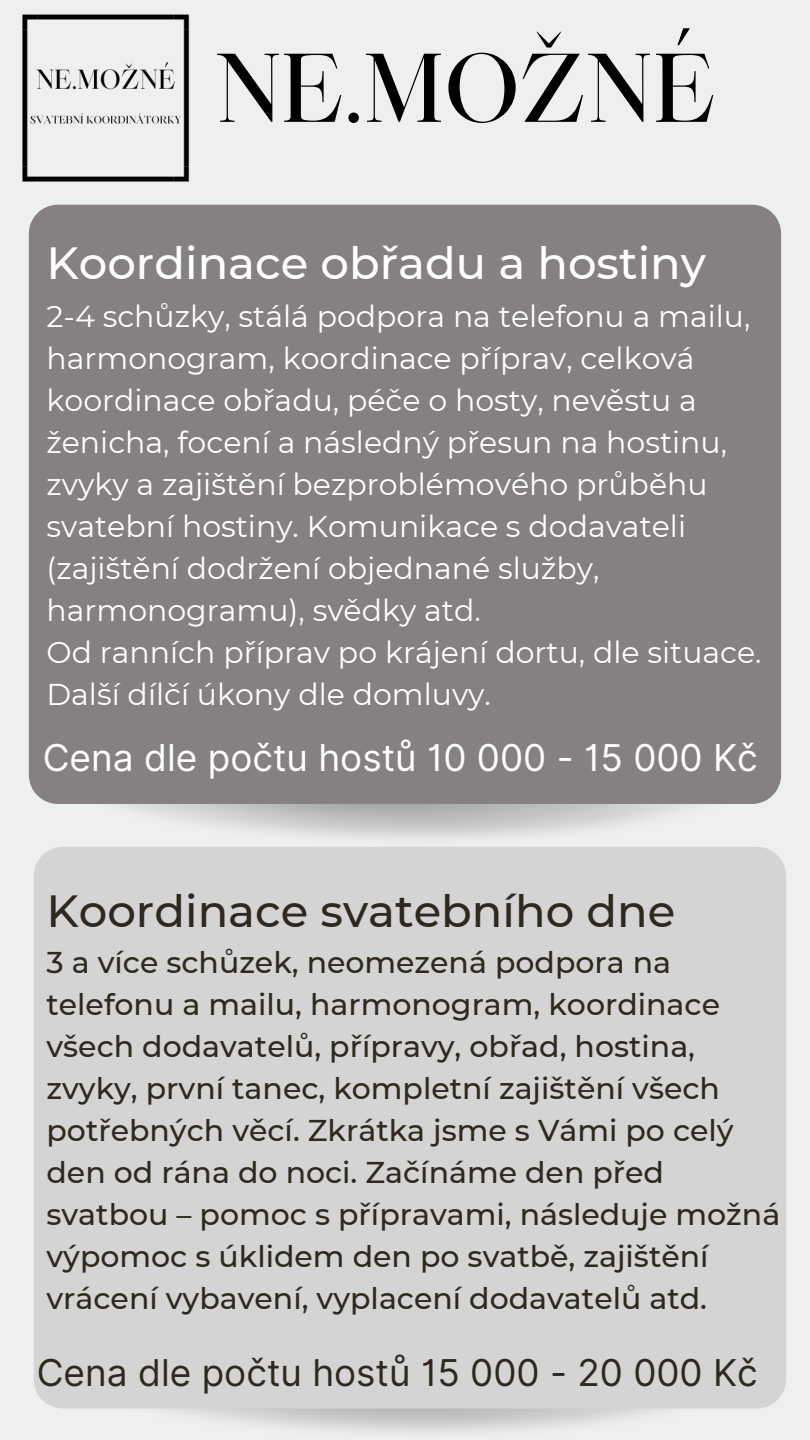
<style>
.page{position:relative;width:810px;height:1440px;background:#eeeff1}
.page>*{position:absolute;margin:0;border:0;box-sizing:border-box;transform-origin:0 0}
.t1{font:93.5px "Maharlika";color:#000}
.t2{font:500 45px "Montserrat";color:#fff}
.t3{font:500 45px "Montserrat";color:#2e281f}
.t4{font:37px "Inter";color:#fff}
.t5{font:37px "Inter";color:#2e281f}
.t6{font:30px/42px "Montserrat";color:#fff}
.t7{font:500 30px/42px "Montserrat";color:#2e281f}
</style>
<div class="page">
<div style="left:29px;top:205px;width:752px;height:599px;background:#868181;border-radius:29px"></div>
<img style="left:22px;top:14px;width:229px;height:191px">
<div style="left:34px;top:847px;width:752px;height:561px;background:#d4d4d4;border-radius:29px"></div>
<h1 class="t1" style="left:215px;top:50px;width:502px">NE.MOŽNÉ</h1>
<h2 class="t2" style="left:47px;top:235px;width:661px">Koordinace obřadu a hostiny</h2>
<p class="t6" style="left:47px;top:296px;width:717px">2-4 schůzky, stálá podpora na telefonu a mailu, harmonogram, koordinace příprav, celková koordinace obřadu, péče o hosty, nevěstu a ženicha, focení a následný přesun na hostinu, zvyky a zajištění bezproblémového průběhu svatební hostiny. Komunikace s dodavateli (zajištění dodržení objednané služby, harmonogramu), svědky atd.<br>Od ranních příprav po krájení dortu, dle situace.<br>Další dílčí úkony dle domluvy.</p>
<p class="t4" style="left:43px;top:736px;width:717px">Cena dle počtu hostů 10 000 - 15 000 Kč</p>
<h2 class="t3" style="left:47px;top:884px;width:630px">Koordinace svatebního dne</h2>
<p class="t7" style="left:47px;top:941px;width:735px">3 a více schůzek, neomezená podpora na telefonu a mailu, harmonogram, koordinace všech dodavatelů, přípravy, obřad, hostina, zvyky, první tanec, kompletní zajištění všech potřebných věcí. Zkrátka jsme s Vámi po celý den od rána do noci. Začínáme den před svatbou – pomoc s přípravami, následuje možná výpomoc s úklidem den po svatbě, zajištění vrácení vybavení, vyplacení dodavatelů atd.</p>
<p class="t5" style="left:37px;top:1351px;width:723px">Cena dle počtu hostů 15 000 - 20 000 Kč</p>
</div>
